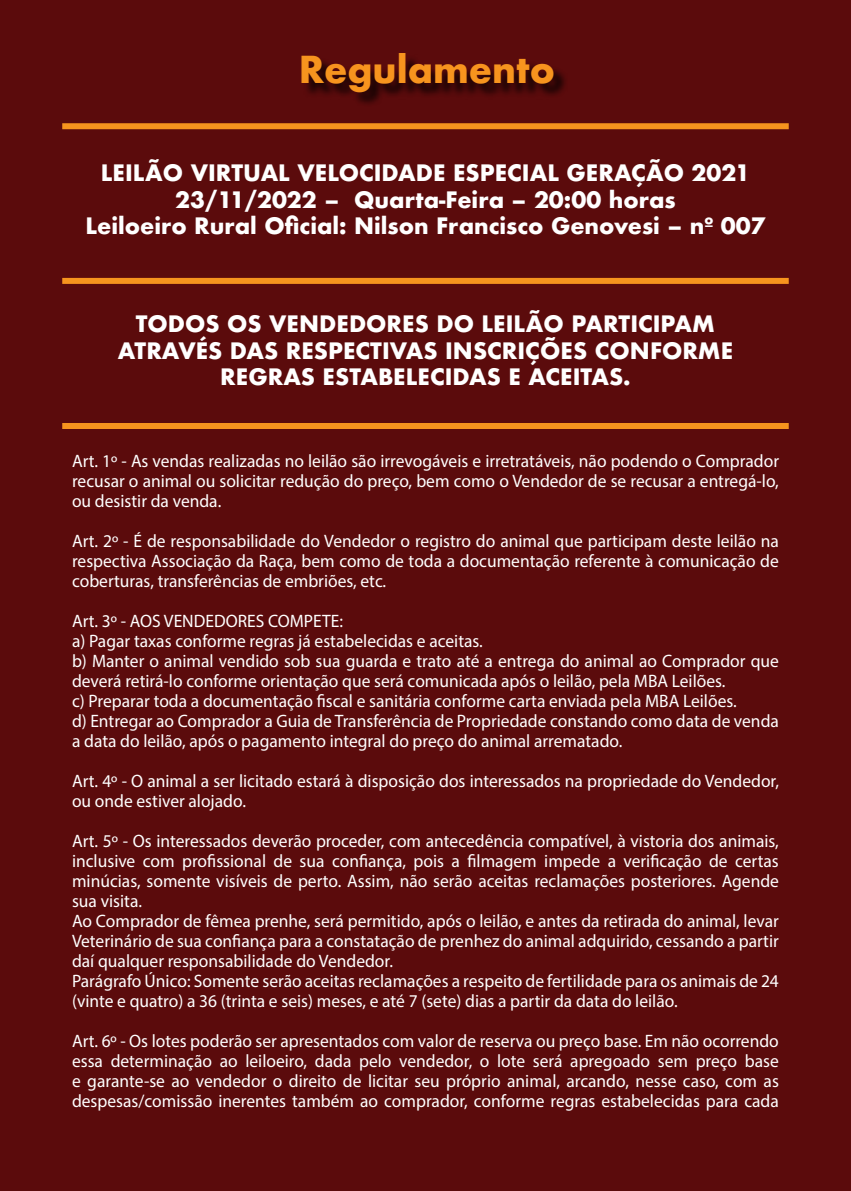
<style>
.page{position:relative;width:851px;height:1191px;background:#fff}
.page>*{position:absolute;margin:0;border:0;box-sizing:border-box;transform-origin:0 0}
.t1{font:700 36.2px "Futura";color:#f7941e}
.t2{font:700 22px/26.4px "Futura";color:#fff;text-align:center}
.t3{font:18px/20px "Myriad Pro";color:#fff;text-align:justify}
</style>
<div class="page">
<div style="left:0;top:0;width:850px;height:1191px;background:#5b0b0c"></div>
<div style="left:303px;top:54px;width:265px;height:53px;background:#000;opacity:.75"></div>
<div style="left:62px;top:278px;width:726px;height:6px;background:#f7941e"></div>
<div style="left:62px;top:123px;width:726px;height:6px;background:#f7941e"></div>
<div style="left:62px;top:423px;width:726px;height:6px;background:#f7941e"></div>
<h1 class="t1" style="left:299px;top:43px;width:258px">Regulamento</h1>
<p class="t2" style="left:85px;top:160px;width:681px">LEILÃO VIRTUAL VELOCIDADE ESPECIAL GERAÇÃO 2021<br>23/11/2022 – Quarta-Feira – 20:00 horas<br>Leiloeiro Rural Oficial: Nilson Francisco Genovesi – nº 007</p>
<p class="t2" style="left:118px;top:311px;width:617px">TODOS OS VENDEDORES DO LEILÃO PARTICIPAM<br>ATRAVÉS DAS RESPECTIVAS INSCRIÇÕES CONFORME<br>REGRAS ESTABELECIDAS E ACEITAS.</p>
<p class="t3" style="left:72px;top:451px;width:708px">Art. 1º - As vendas realizadas no leilão são irrevogáveis e irretratáveis, não podendo o Comprador recusar o animal ou solicitar redução do preço, bem como o Vendedor de se recusar a entregá-lo, ou desistir da venda.</p>
<p class="t3" style="left:72px;top:531px;width:708px">Art. 2º - É de responsabilidade do Vendedor o registro do animal que participam deste leilão na respectiva Associação da Raça, bem como de toda a documentação referente à comunicação de coberturas, transferências de embriões, etc.</p>
<p class="t3" style="left:72px;top:611px;width:708px;text-align:left">Art. 3º - AOS VENDEDORES COMPETE:<br>a) Pagar taxas conforme regras já estabelecidas e aceitas.<br>b) Manter o animal vendido sob sua guarda e trato até a entrega do animal ao Comprador que deverá retirá-lo conforme orientação que será comunicada após o leilão, pela MBA Leilões.<br>c) Preparar toda a documentação fiscal e sanitária conforme carta enviada pela MBA Leilões.<br>d) Entregar ao Comprador a Guia de Transferência de Propriedade constando como data de venda a data do leilão, após o pagamento integral do preço do animal arrematado.</p>
<p class="t3" style="left:72px;top:771px;width:708px">Art. 4º - O animal a ser licitado estará à disposição dos interessados na propriedade do Vendedor, ou onde estiver alojado.</p>
<p class="t3" style="left:72px;top:831px;width:708px;text-align:left">Art. 5º - Os interessados deverão proceder, com antecedência compatível, à vistoria dos animais, inclusive com profissional de sua confiança, pois a filmagem impede a verificação de certas minúcias, somente visíveis de perto. Assim, não serão aceitas reclamações posteriores. Agende sua visita.<br>Ao Comprador de fêmea prenhe, será permitido, após o leilão, e antes da retirada do animal, levar Veterinário de sua confiança para a constatação de prenhez do animal adquirido, cessando a partir daí qualquer responsabilidade do Vendedor.<br>Parágrafo Único: Somente serão aceitas reclamações a respeito de fertilidade para os animais de 24 (vinte e quatro) a 36 (trinta e seis) meses, e até 7 (sete) dias a partir da data do leilão.</p>
<p class="t3" style="left:72px;top:1031px;width:708px">Art. 6º - Os lotes poderão ser apresentados com valor de reserva ou preço base. Em não ocorrendo essa determinação ao leiloeiro, dada pelo vendedor, o lote será apregoado sem preço base e garante-se ao vendedor o direito de licitar seu próprio animal, arcando, nesse caso, com as despesas/comissão inerentes também ao comprador, conforme regras estabelecidas para cada</p>
</div>
